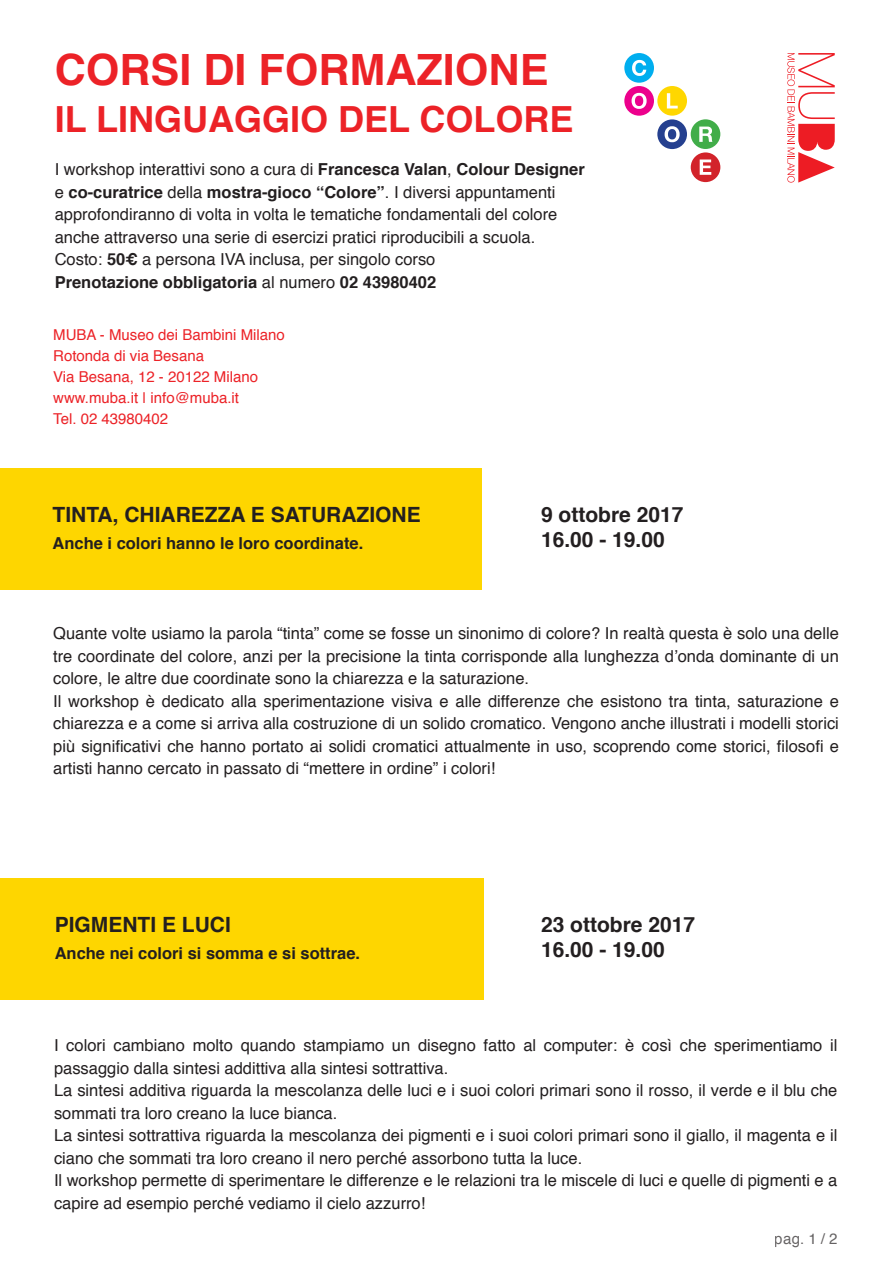
<style>
.page{position:relative;width:893px;height:1263px;background:#fff}
.page>*{position:absolute;margin:0;border:0;box-sizing:border-box;transform-origin:0 0}
.t1{font:700 43.2px "Helvetica";color:#ec2227}
.t2{font:700 36px "Helvetica";color:#ec2227}
.t3{font:700 21px "Helvetica";color:#231f20}
.t4{font:16.5px/22.5px "Helvetica";color:#231f20}
.t5{font:700 16.5px "Helvetica";color:#231f20}
.t6{font:15px "Helvetica";color:#ec2227}
.t7{font:15px "Helvetica";color:#231f20}
.s1{font-weight:700}
.s2{font-weight:400}
</style>
<div class="page">
<div style="left:0;top:467px;width:482px;height:122px;background:#fed600"></div>
<div style="left:0;top:878px;width:483px;height:122px;background:#fed600"></div>
<svg style="left:787px;top:53px;width:48px;height:130px"></svg>
<div style="left:624px;top:86px;width:30px;height:30px;background:#ec008c;border-radius:50%"></div>
<svg style="left:632px;top:93px;width:15px;height:16px"></svg>
<div style="left:657px;top:119px;width:30px;height:30px;background:#25408f;border-radius:50%"></div>
<svg style="left:665px;top:126px;width:15px;height:16px"></svg>
<div style="left:691px;top:152px;width:29px;height:30px;background:#d2232a;border-radius:50%"></div>
<svg style="left:700px;top:159px;width:11px;height:16px"></svg>
<div style="left:624px;top:53px;width:30px;height:30px;background:#00aeef;border-radius:50%"></div>
<svg style="left:632px;top:60px;width:14px;height:16px"></svg>
<div style="left:691px;top:119px;width:29px;height:30px;background:#41ad49;border-radius:50%"></div>
<svg style="left:699px;top:127px;width:13px;height:15px"></svg>
<div style="left:657px;top:86px;width:30px;height:30px;background:#ffd700;border-radius:50%"></div>
<svg style="left:667px;top:93px;width:11px;height:15px"></svg>
<p class="t1" style="left:55px;top:35px;width:495px">CORSI DI FORMAZIONE</p>
<p class="t2" style="left:55px;top:90px;width:520px">IL LINGUAGGIO DEL COLORE</p>
<p class="t4" style="left:55px;top:159px;width:532px">I workshop interattivi sono a cura di <span class="s1">Francesca Valan</span>, <span class="s1">Colour Designer</span></p>
<p class="t4" style="left:55px;top:181px;width:504px">e <span class="s1">co-curatrice</span> della <span class="s1">mostra-gioco “Colore”</span>. I diversi appuntamenti approfondiranno di volta in volta le tematiche fondamentali del colore</p>
<p class="t4" style="left:55px;top:226px;width:482px">anche attraverso una serie di esercizi pratici riproducibili a scuola.</p>
<p class="t4" style="left:55px;top:249px;width:382px">Costo: <span class="s1">50€</span> a persona IVA inclusa, per singolo corso</p>
<p class="t5" style="left:55px;top:268px;width:383px">Prenotazione obbligatoria <span class="s2">al numero</span> 02 43980402</p>
<p class="t6" style="left:53px;top:323px;width:233px">MUBA - Museo dei Bambini Milano</p>
<p class="t6" style="left:53px;top:344px;width:152px">Rotonda di via Besana</p>
<p class="t6" style="left:53px;top:365px;width:206px">Via Besana, 12 - 20122 Milano</p>
<p class="t6" style="left:53px;top:386px;width:187px">www.muba.it | info@muba.it</p>
<p class="t6" style="left:53px;top:407px;width:117px">Tel. 02 43980402</p>
<p class="t3" style="left:52px;top:497px;width:370px">TINTA, CHIAREZZA E SATURAZIONE</p>
<p class="t5" style="left:52px;top:530px;width:312px">Anche i colori hanno le loro coordinate.</p>
<p class="t3" style="left:541px;top:497px;width:144px">9 ottobre 2017</p>
<p class="t3" style="left:541px;top:523px;width:125px">16.00 - 19.00</p>
<p class="t4" style="left:53px;top:623px;width:787px;text-align:justify">Quante volte usiamo la parola “tinta” come se fosse un sinonimo di colore? In realtà questa è solo una delle tre coordinate del colore, anzi per la precisione la tinta corrisponde alla lunghezza d’onda dominante di un colore, le altre due coordinate sono la chiarezza e la saturazione.</p>
<p class="t4" style="left:53px;top:690px;width:787px;text-align:justify">Il workshop è dedicato alla sperimentazione visiva e alle differenze che esistono tra tinta, saturazione e chiarezza e a come si arriva alla costruzione di un solido cromatico. Vengono anche illustrati i modelli storici più significativi che hanno portato ai solidi cromatici attualmente in uso, scoprendo come storici, filosofi e artisti hanno cercato in passato di “mettere in ordine” i colori!</p>
<p class="t3" style="left:55px;top:907px;width:178px">PIGMENTI E LUCI</p>
<p class="t5" style="left:55px;top:940px;width:307px">Anche nei colori si somma e si sottrae.</p>
<p class="t3" style="left:541px;top:907px;width:156px">23 ottobre 2017</p>
<p class="t3" style="left:541px;top:933px;width:125px">16.00 - 19.00</p>
<p class="t4" style="left:54px;top:1034px;width:785px">I colori cambiano molto quando stampiamo un disegno fatto al computer: è così che sperimentiamo il passaggio dalla sintesi addittiva alla sintesi sottrattiva.</p>
<p class="t4" style="left:54px;top:1079px;width:785px">La sintesi additiva riguarda la mescolanza delle luci e i suoi colori primari sono il rosso, il verde e il blu che sommati tra loro creano la luce bianca.</p>
<p class="t4" style="left:54px;top:1124px;width:785px">La sintesi sottrattiva riguarda la mescolanza dei pigmenti e i suoi colori primari sono il giallo, il magenta e il ciano che sommati tra loro creano il nero perché assorbono tutta la luce.</p>
<p class="t4" style="left:54px;top:1169px;width:785px">Il workshop permette di sperimentare le differenze e le relazioni tra le miscele di luci e quelle di pigmenti e a capire ad esempio perché vediamo il cielo azzurro!</p>
<p class="t7" style="left:775px;top:1227px;width:64px">pag. 1 / 2</p>
</div>
